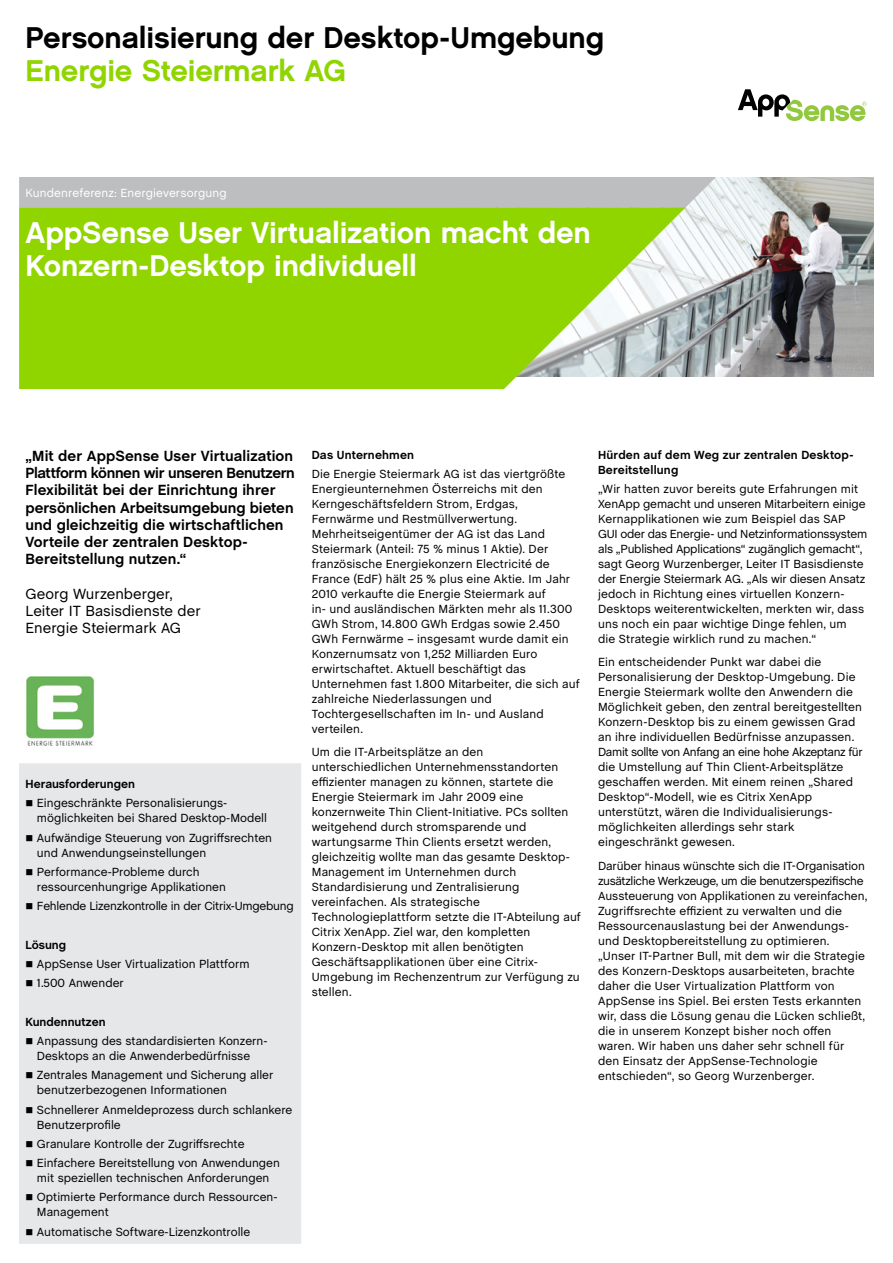
<style>
.page{position:relative;width:893px;height:1263px;background:#fff}
.page>*{position:absolute;margin:0;border:0;box-sizing:border-box;transform-origin:0 0}
.t1{font:30px/33px "Chalet New York Nineteen Sixty";letter-spacing:-.005em;color:#fff}
.t2{font:30px "Chalet New York Nineteen Sixty";letter-spacing:-.005em;color:#000}
.t3{font:30px "Chalet New York Nineteen Sixty";letter-spacing:-.005em;color:#90d400}
.t4{font:700 15px/17.2px "Chalet";letter-spacing:.005em;color:#000}
.t5{font:15px/17.2px "Chalet";color:#000}
.t6{font:12px/15px "Chalet";letter-spacing:.005em;color:#000}
.t7{font:700 12px/15px "Chalet";letter-spacing:.01em;color:#000}
.t8{font:12px "Chalet";letter-spacing:-.02em;color:#000}
.t9{font:12px "Chalet";letter-spacing:.01em;color:#fff}
</style>
<div class="page">
<svg style="left:738px;top:89px;width:128px;height:32px"></svg>
<div style="left:19px;top:763px;width:282px;height:481px;background:#e6e7e8"></div>
<img style="left:686px;top:177px;width:188px;height:199px">
<div style="left:19px;top:177px;width:697px;height:30px;background:#bcbec0"></div>
<svg style="left:19px;top:207px;width:667px;height:182px;background:#99d51e"></svg>
<img style="left:26px;top:676px;width:69px;height:70px">
<h1 class="t2" style="left:26px;top:19px;width:580px">Personalisierung der Desktop-Umgebung</h1>
<h1 class="t3" style="left:26px;top:52px;width:322px">Energie Steiermark AG</h1>
<p class="t9" style="left:26px;top:185px;width:203px">Kundenreferenz: Energieversorgung</p>
<h1 class="t1" style="left:26px;top:215px;width:567px">AppSense User Virtualization macht den<br>Konzern-Desktop individuell</h1>
<p class="t4" style="left:26px;top:448px;width:271px">„Mit der AppSense User Virtualization Plattform können wir unseren Benutzern Flexibilität bei der Einrichtung ihrer persönlichen Arbeitsumgebung bieten und gleichzeitig die wirtschaftlichen Vorteile der zentralen Desktop-Bereitstellung nutzen.“</p>
<p class="t5" style="left:26px;top:585px;width:177px">Georg Wurzenberger,<br>Leiter IT Basisdienste der<br>Energie Steiermark AG</p>
<p class="t7" style="left:26px;top:777px;width:111px">Herausforderungen</p>
<p class="t6" style="left:37px;top:796px;width:231px;text-indent:-11px">■ Eingeschränkte Personalisierungs&shy;möglichkeiten bei Shared Desktop-Modell</p>
<p class="t6" style="left:37px;top:830px;width:237px;text-indent:-11px">■ Aufwändige Steuerung von Zugriffsrechten und Anwendungseinstellungen</p>
<p class="t6" style="left:37px;top:864px;width:190px;text-indent:-11px">■ Performance-Probleme durch ressourcenhungrige Applikationen</p>
<p class="t8" style="left:26px;top:899px;width:270px">■ Fehlende Lizenzkontrolle in der Citrix-Umgebung</p>
<p class="t7" style="left:26px;top:938px;width:42px">Lösung</p>
<p class="t6" style="left:26px;top:956px;width:226px">■ AppSense User Virtualization Plattform</p>
<p class="t6" style="left:26px;top:976px;width:100px">■ 1.500 Anwender</p>
<p class="t7" style="left:26px;top:1015px;width:82px">Kundennutzen</p>
<p class="t6" style="left:26px;top:1033px;width:243px;text-align:center">■ Anpassung des standardisierten Konzern-<br>Desktops an die Anwenderbedürfnisse</p>
<p class="t6" style="left:37px;top:1068px;width:238px;text-indent:-11px">■ Zentrales Management und Sicherung aller benutzerbezogenen Informationen</p>
<p class="t6" style="left:37px;top:1102px;width:257px;text-indent:-11px">■ Schnellerer Anmeldeprozess durch schlankere<br>Benutzerprofile</p>
<p class="t6" style="left:26px;top:1136px;width:220px">■ Granulare Kontrolle der Zugriffsrechte</p>
<p class="t6" style="left:26px;top:1155px;width:256px;text-align:center">■ Einfachere Bereitstellung von Anwendungen mit speziellen technischen Anforderungen</p>
<p class="t6" style="left:37px;top:1190px;width:242px;text-indent:-11px">■ Optimierte Performance durch Ressourcen-<br>Management</p>
<p class="t6" style="left:26px;top:1224px;width:226px">■ Automatische Software-Lizenzkontrolle</p>
<p class="t7" style="left:312px;top:448px;width:104px">Das Unternehmen</p>
<p class="t6" style="left:312px;top:466px;width:269px">Die Energie Steiermark AG ist das viertgrößte Energieunternehmen Österreichs mit den Kerngeschäftsfeldern Strom, Erdgas, Fernwärme und Restmüllverwertung.<br>Mehrheitseigentümer der AG ist das Land Steiermark (Anteil: 75 % minus 1 Aktie). Der französische Energiekonzern Electricité de France (EdF) hält 25 % plus eine Aktie. Im Jahr 2010 verkaufte die Energie Steiermark auf<br>in- und ausländischen Märkten mehr als 11.300<br>GWh Strom, 14.800 GWh Erdgas sowie 2.450<br>GWh Fernwärme – insgesamt wurde damit ein Konzernumsatz von 1,252 Milliarden Euro erwirtschaftet. Aktuell beschäftigt das Unternehmen fast 1.800 Mitarbeiter, die sich auf zahlreiche Niederlassungen und Tochtergesellschaften im In- und Ausland verteilen.</p>
<p class="t6" style="left:312px;top:745px;width:271px">Um die IT-Arbeitsplätze an den unterschiedlichen Unternehmensstandorten effizienter managen zu können, startete die Energie Steiermark im Jahr 2009 eine konzernweite Thin Client-Initiative. PCs sollten weitgehend durch stromsparende und wartungsarme Thin Clients ersetzt werden, gleichzeitig wollte man das gesamte Desktop-Management im Unternehmen durch Standardisierung und Zentralisierung vereinfachen. Als strategische Technologieplattform setzte die IT-Abteilung auf Citrix XenApp. Ziel war, den kompletten Konzern-Desktop mit allen benötigten Geschäftsapplikationen über eine Citrix-Umgebung im Rechenzentrum zur Verfügung zu stellen.</p>
<p class="t7" style="left:598px;top:448px;width:257px">Hürden auf dem Weg zur zentralen Desktop-<br>Bereitstellung</p>
<p class="t6" style="left:598px;top:481px;width:271px">„Wir hatten zuvor bereits gute Erfahrungen mit XenApp gemacht und unseren Mitarbeitern einige Kernapplikationen wie zum Beispiel das SAP GUI oder das Energie- und Netzinformationssystem als „Published Applications“ zugänglich gemacht“, sagt Georg Wurzenberger, Leiter IT Basisdienste der Energie Steiermark AG. „Als wir diesen Ansatz jedoch in Richtung eines virtuellen Konzern-Desktops weiterentwickelten, merkten wir, dass uns noch ein paar wichtige Dinge fehlen, um<br>die Strategie wirklich rund zu machen.“</p>
<p class="t6" style="left:598px;top:655px;width:266px">Ein entscheidender Punkt war dabei die Personalisierung der Desktop-Umgebung. Die Energie Steiermark wollte den Anwendern die Möglichkeit geben, den zentral bereitgestellten Konzern-Desktop bis zu einem gewissen Grad an ihre individuellen Bedürfnisse anzupassen.<br>Damit sollte von Anfang an eine hohe Akzeptanz für die Umstellung auf Thin Client-Arbeitsplätze geschaffen werden. Mit einem reinen „Shared Desktop“-Modell, wie es Citrix XenApp unterstützt, wären die Individualisierungs&shy;möglichkeiten allerdings sehr stark eingeschränkt gewesen.</p>
<p class="t6" style="left:598px;top:858px;width:271px">Darüber hinaus wünschte sich die IT-Organisation zusätzliche Werkzeuge, um die benutzerspezifische Aussteuerung von Applikationen zu vereinfachen, Zugriffsrechte effizient zu verwalten und die Ressourcenauslastung bei der Anwendungs&shy;und Desktopbereitstellung zu optimieren. „Unser IT-Partner Bull, mit dem wir die Strategie des Konzern-Desktops ausarbeiteten, brachte daher die User Virtualization Plattform von AppSense ins Spiel. Bei ersten Tests erkannten wir, dass die Lösung genau die Lücken schließt, die in unserem Konzept bisher noch offen waren. Wir haben uns daher sehr schnell für den Einsatz der AppSense-Technologie entschieden“, so Georg Wurzenberger.</p>
</div>
